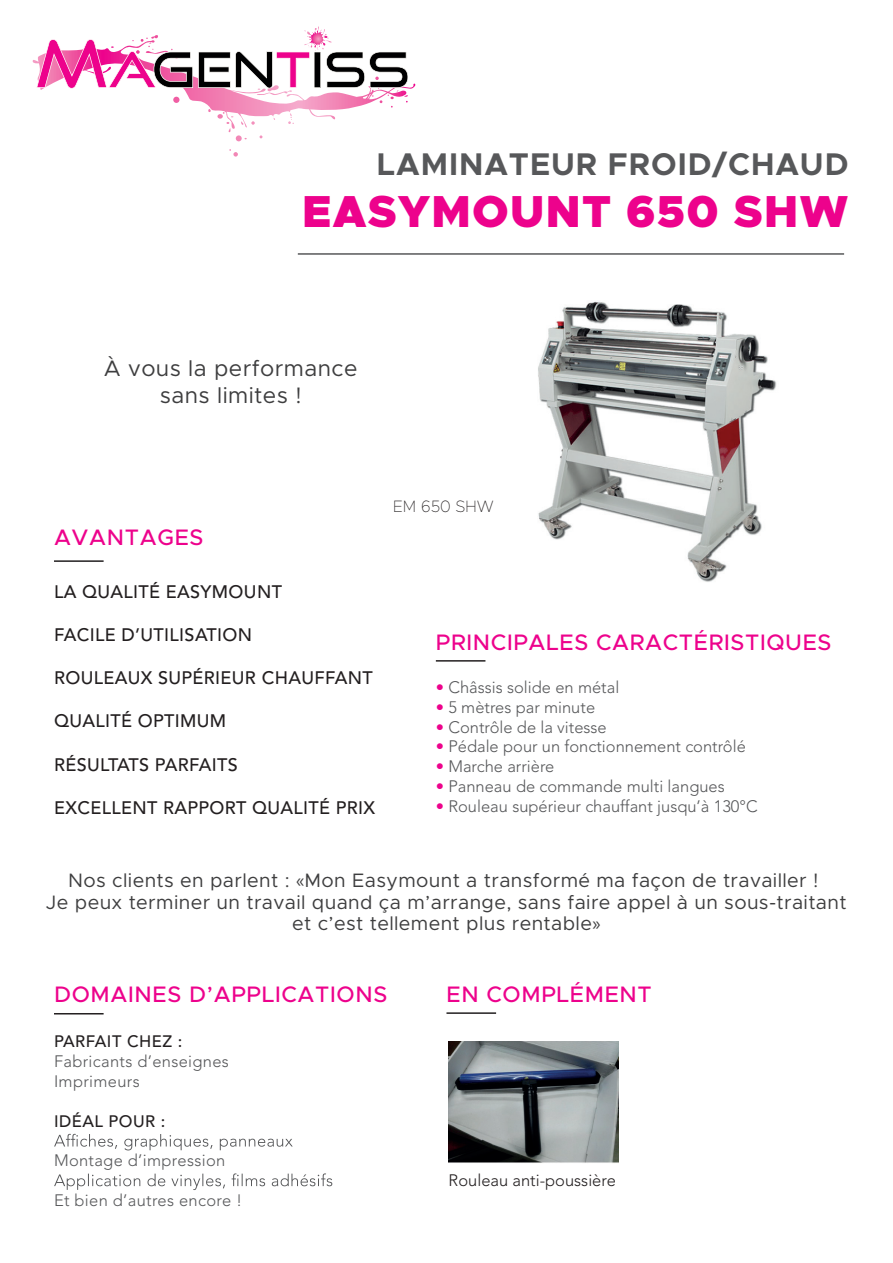
<style>
.page{position:relative;width:893px;height:1263px;background:#fff}
.page>*{position:absolute;margin:0;border:0;box-sizing:border-box;transform-origin:0 0}
.t1{font:900 45px "Metropolis";letter-spacing:.03em;color:#ed028c}
.t2{font:700 31.5px "Metropolis";letter-spacing:.03em;color:#57585a}
.t3{font:500 22.5px "Metropolis";letter-spacing:.03em;color:#ed028c}
.t4{font:22.5px/27px "Metropolis";letter-spacing:.02em;color:#3e3e3f;text-align:center}
.t5{font:19.5px/21.6px "Metropolis";letter-spacing:.02em;color:#3e3e3f;text-align:center}
.t6{font:500 18px "Avenir";letter-spacing:.02em;color:#231f20}
.t7{font:300 16.5px "Avenir";color:#57585a}
.t8{font:300 16.5px/19.8px "Avenir";letter-spacing:.02em;color:#57585a}
.t9{font:500 16.5px "Avenir";letter-spacing:.03em;color:#231f20}
.t10{font:300 16.5px "Avenir";color:#231f20}
.t11{font:100 16.5px "Metropolis";color:#231f20}
.s1{color:#ed028c}
.s2{font-family:"Myriad Pro"}
</style>
<div class="page">
<hr style="left:54px;top:560px;width:50px;height:2px;background:#231f20">
<hr style="left:436px;top:660px;width:49px;height:2px;background:#231f20">
<svg style="left:54px;top:1134px;width:239px;height:16px"></svg>
<svg style="left:54px;top:1173px;width:278px;height:17px"></svg>
<hr style="left:54px;top:1013px;width:50px;height:1px;background:#231f20">
<hr style="left:298px;top:253px;width:546px;height:2px;background:#57585a">
<hr style="left:446px;top:1012px;width:50px;height:2px;background:#231f20">
<img style="left:538px;top:300px;width:239px;height:282px">
<svg style="left:32px;top:26px;width:376px;height:103px"></svg>
<img style="left:448px;top:1041px;width:170px;height:122px">
<h2 class="t2" style="left:377px;top:144px;width:473px">LAMINATEUR FROID/CHAUD</h2>
<h1 class="t1" style="left:302px;top:183px;width:548px">EASYMOUNT 650 SHW</h1>
<h3 class="t4" style="left:104px;top:355px;width:255px">À vous la performance sans limites !</h3>
<h3 class="t3" style="left:54px;top:523px;width:151px">AVANTAGES</h3>
<p class="t6" style="left:54px;top:578px;width:230px">LA QUALITÉ EASYMOUNT</p>
<p class="t6" style="left:54px;top:621px;width:200px">FACILE D’UTILISATION</p>
<p class="t6" style="left:54px;top:665px;width:320px">ROULEAUX SUPÉRIEUR CHAUFFANT</p>
<p class="t6" style="left:54px;top:708px;width:174px">QUALITÉ OPTIMUM</p>
<p class="t6" style="left:54px;top:751px;width:185px">RÉSULTATS PARFAITS</p>
<p class="t6" style="left:54px;top:794px;width:323px">EXCELLENT RAPPORT QUALITÉ PRIX</p>
<p class="t11" style="left:393px;top:496px;width:102px">EM 650 SHW</p>
<h3 class="t3" style="left:436px;top:628px;width:397px">PRINCIPALES CARACTÉRISTIQUES</h3>
<p class="t7" style="left:436px;top:675px;width:185px"><span class="s1">•</span> Châssis solide en métal</p>
<p class="t7" style="left:436px;top:695px;width:161px"><span class="s1">•</span> 5 mètres par minute</p>
<p class="t7" style="left:436px;top:715px;width:172px"><span class="s1">•</span> Contrôle de la vitesse</p>
<p class="t7" style="left:436px;top:735px;width:312px"><span class="s1">•</span> Pédale pour un fonctionnement contrôlé</p>
<p class="t7" style="left:436px;top:754px;width:120px"><span class="s1">•</span> Marche arrière</p>
<p class="t7" style="left:436px;top:774px;width:290px"><span class="s1">•</span> Panneau de commande multi langues</p>
<p class="t7" style="left:436px;top:794px;width:323px"><span class="s1">•</span> Rouleau supérieur chauffant jusqu’à 130°C</p>
<p class="t5" style="left:46px;top:870px;width:802px">Nos clients en parlent : <span class="s2">«</span>Mon Easymount a transformé ma façon de travailler !<br>Je peux terminer un travail quand ça m’arrange, sans faire appel à un sous-traitant et c’est tellement plus rentable<span class="s2">»</span></p>
<h3 class="t3" style="left:54px;top:980px;width:335px">DOMAINES D’APPLICATIONS</h3>
<p class="t9" style="left:54px;top:1029px;width:130px">PARFAIT CHEZ :</p>
<p class="t8" style="left:54px;top:1052px;width:176px">Fabricants d’enseignes<br>Imprimeurs</p>
<p class="t9" style="left:54px;top:1109px;width:113px">IDÉAL POUR :</p>
<p class="t8" style="left:54px;top:1151px;width:173px">Montage d’impression</p>
<p class="t8" style="left:54px;top:1191px;width:190px">Et bien d’autres encore !</p>
<h3 class="t3" style="left:446px;top:980px;width:207px">EN COMPLÉMENT</h3>
<p class="t10" style="left:449px;top:1168px;width:169px">Rouleau anti-poussière</p>
</div>
